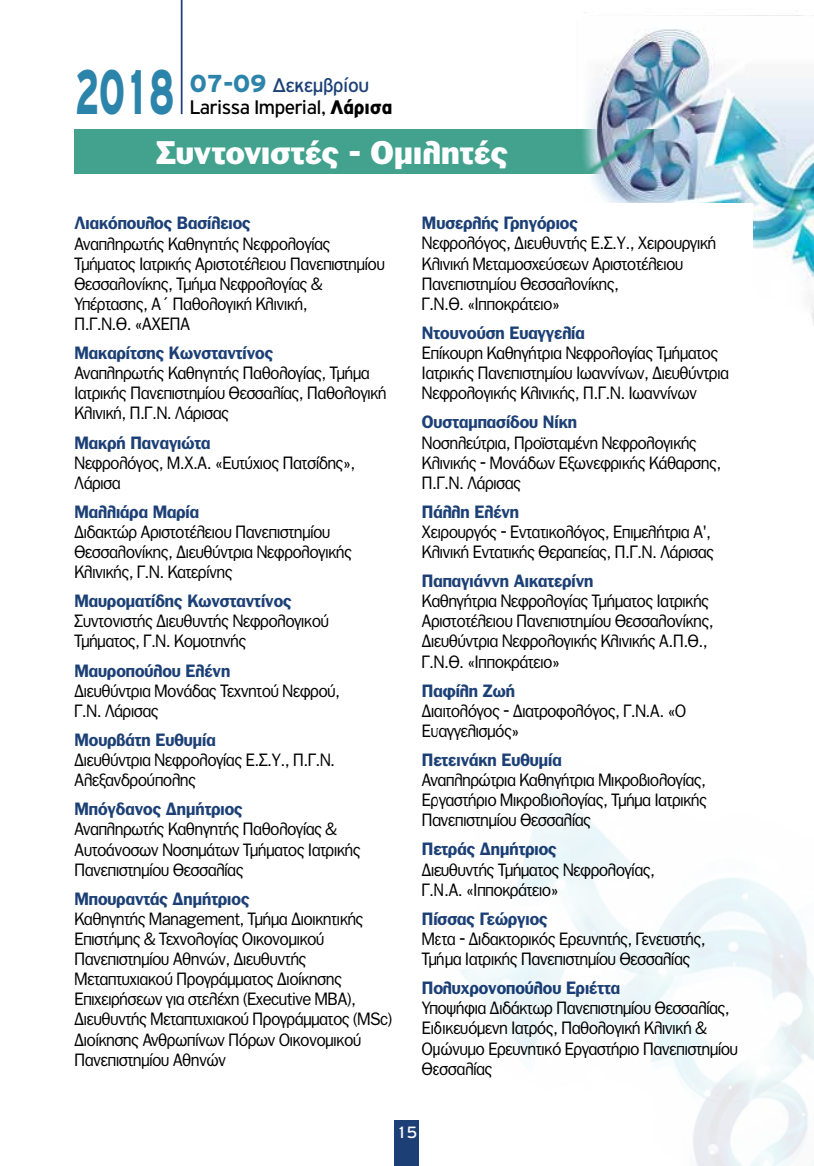
<style>
.page{position:relative;width:814px;height:1166px;background:#fff}
.page>*{position:absolute;margin:0;border:0;box-sizing:border-box;transform-origin:0 0}
.t1{font:900 67.38px "PF Highway Gothic";color:#2d84aa;scale:.58 1}
.t2{font:900 31.5px "PF Franklin Gothic";letter-spacing:.005em;color:#fff}
.t3{font:21px "PF Highway Gothic";letter-spacing:-.02em;color:#000}
.t4{font:21px "PF Highway Gothic";letter-spacing:-.02em;color:#1c4076}
.t5{font:17.5px "PF Highway Gothic";color:#fff}
.t6{font:17.15px/20.1px "PF Franklin Gothic";color:#000;scale:.95 1}
.t7{font:700 17.15px "PF Franklin Gothic";color:#1c4076;scale:.95 1}
.s1{font-weight:900;font-size:26.25px;color:#2d84aa}
.s2{font-weight:900}
</style>
<div class="page">
<div style="left:394px;top:1120px;width:25px;height:46px;background:#1c4076"></div>
<div style="left:74px;top:129px;width:740px;height:45px;background:#42a28d"></div>
<img style="left:583px;top:15px;width:231px;height:310px">
<hr style="left:181px;top:0;width:1px;height:114px;background:#1c4076">
<div style="left:561px;top:203px;width:191px;height:171px;background:#fff"></div>
<h1 class="t1" style="left:74px;top:55px;width:174px">2018</h1>
<p class="t4" style="left:190px;top:74px;width:181px"><span class="s1">07-09</span> Δεκεμβρίου</p>
<p class="t3" style="left:190px;top:95px;width:204px">Larissa Imperial, <span class="s2">Λάρισα</span></p>
<h2 class="t2" style="left:156px;top:134px;width:353px">Συντονιστές - Ομιλητές</h2>
<p class="t7" style="left:74px;top:213px;width:187px">Λιακόπουλος Βασίλειος</p>
<p class="t6" style="left:74px;top:233px;width:328px">Αναπληρωτής Καθηγητής Νεφρολογίας Τμήματος Ιατρικής Αριστοτέλειου Πανεπιστημίου Θεσσαλονίκης, Τμήμα Νεφρολογίας &amp; Υπέρτασης, Α΄ Παθολογική Κλινική,<br>Π.Γ.Ν.Θ. «ΑΧΕΠΑ</p>
<p class="t7" style="left:74px;top:343px;width:211px">Μακαρίτσης Κωνσταντίνος</p>
<p class="t6" style="left:74px;top:363px;width:330px">Αναπληρωτής Καθηγητής Παθολογίας, Τμήμα<br>Ιατρικής Πανεπιστημίου Θεσσαλίας, Παθολογική<br>Κλινική, Π.Γ.Ν. Λάρισας</p>
<p class="t7" style="left:74px;top:432px;width:145px">Μακρή Παναγιώτα</p>
<p class="t6" style="left:74px;top:452px;width:297px">Νεφρολόγος, Μ.Χ.Α. «Ευτύχιος Πατσίδης»,<br>Λάρισα</p>
<p class="t7" style="left:74px;top:501px;width:133px">Μαλλιάρα Μαρία</p>
<p class="t6" style="left:74px;top:522px;width:293px">Διδακτώρ Αριστοτέλειου Πανεπιστημίου<br>Θεσσαλονίκης, Διευθύντρια Νεφρολογικής<br>Κλινικής, Γ.Ν. Κατερίνης</p>
<p class="t7" style="left:74px;top:591px;width:230px">Μαυροματίδης Κωνσταντίνος</p>
<p class="t6" style="left:74px;top:611px;width:269px">Συντονιστής Διευθυντής Νεφρολογικού<br>Τμήματος, Γ.Ν. Κομοτηνής</p>
<p class="t7" style="left:74px;top:660px;width:166px">Μαυροπούλου Ελένη</p>
<p class="t6" style="left:74px;top:680px;width:281px">Διευθύντρια Μονάδας Τεχνητού Νεφρού,<br>Γ.Ν. Λάρισας</p>
<p class="t7" style="left:74px;top:730px;width:150px">Μουρβάτη Ευθυμία</p>
<p class="t6" style="left:74px;top:750px;width:275px">Διευθύντρια Νεφρολογίας Ε.Σ.Υ., Π.Γ.Ν.<br>Αλεξανδρούπολης</p>
<p class="t7" style="left:74px;top:799px;width:179px">Μπόγδανος Δημήτριος</p>
<p class="t6" style="left:74px;top:819px;width:302px">Αναπληρωτής Καθηγητής Παθολογίας &amp;<br>Αυτοάνοσων Νοσημάτων Τμήματος Ιατρικής<br>Πανεπιστημίου Θεσσαλίας</p>
<p class="t7" style="left:74px;top:888px;width:186px">Μπουραντάς Δημήτριος</p>
<p class="t6" style="left:74px;top:908px;width:336px">Καθηγητής Management, Τμήμα Διοικητικής Επιστήμης &amp; Τεχνολογίας Οικονομικού Πανεπιστημίου Αθηνών, Διευθυντής Μεταπτυχιακού Προγράμματος Διοίκησης Επιχειρήσεων για στελέχη (Executive MBA), Διευθυντής Μεταπτυχιακού Προγράμματος (MSc)<br>Διοίκησης Ανθρωπίνων Πόρων Οικονομικού Πανεπιστημίου Αθηνών</p>
<p class="t7" style="left:422px;top:213px;width:166px">Μυσερλής Γρηγόριος</p>
<p class="t6" style="left:422px;top:233px;width:311px">Νεφρολόγος, Διευθυντής Ε.Σ.Υ., Χειρουργική Κλινική Μεταμοσχεύσεων Αριστοτέλειου Πανεπιστημίου Θεσσαλονίκης,<br>Γ.Ν.Θ. «Ιπποκράτειο»</p>
<p class="t7" style="left:422px;top:323px;width:173px">Ντουνούση Ευαγγελία</p>
<p class="t6" style="left:422px;top:343px;width:324px">Επίκουρη Καθηγήτρια Νεφρολογίας Τμήματος<br>Ιατρικής Πανεπιστημίου Ιωαννίνων, Διευθύντρια<br>Νεφρολογικής Κλινικής, Π.Γ.Ν. Ιωαννίνων</p>
<p class="t7" style="left:422px;top:412px;width:165px">Ουσταμπασίδου Νίκη</p>
<p class="t6" style="left:422px;top:432px;width:316px">Νοσηλεύτρια, Προϊσταμένη Νεφρολογικής<br>Κλινικής - Μονάδων Εξωνεφρικής Κάθαρσης,<br>Π.Γ.Ν. Λάρισας</p>
<p class="t7" style="left:422px;top:501px;width:104px">Πάλλη Ελένη</p>
<p class="t6" style="left:422px;top:522px;width:309px">Χειρουργός - Εντατικολόγος, Επιμελήτρια Α',<br>Κλινική Εντατικής Θεραπείας, Π.Γ.Ν. Λάρισας</p>
<p class="t7" style="left:422px;top:571px;width:182px">Παπαγιάννη Αικατερίνη</p>
<p class="t6" style="left:422px;top:591px;width:308px">Καθηγήτρια Νεφρολογίας Τμήματος Ιατρικής Αριστοτέλειου Πανεπιστημίου Θεσσαλονίκης, Διευθύντρια Νεφρολογικής Κλινικής Α.Π.Θ., Γ.Ν.Θ. «Ιπποκράτειο»</p>
<p class="t7" style="left:422px;top:680px;width:99px">Παφίλη Ζωή</p>
<p class="t6" style="left:422px;top:700px;width:279px">Διαιτολόγος - Διατροφολόγος, Γ.Ν.Α. «Ο<br>Ευαγγελισμός»</p>
<p class="t7" style="left:422px;top:750px;width:149px">Πετεινάκη Ευθυμία</p>
<p class="t6" style="left:422px;top:770px;width:301px;text-align:justify">Αναπληρώτρια Καθηγήτρια Μικροβιολογίας, Εργαστήριο Μικροβιολογίας, Τμήμα Ιατρικής Πανεπιστημίου Θεσσαλίας</p>
<p class="t7" style="left:422px;top:839px;width:143px">Πετράς Δημήτριος</p>
<p class="t6" style="left:422px;top:859px;width:246px">Διευθυντής Τμήματος Νεφρολογίας,<br>Γ.Ν.Α. «Ιπποκράτειο»</p>
<p class="t7" style="left:422px;top:908px;width:134px">Πίσσας Γεώργιος</p>
<p class="t6" style="left:422px;top:929px;width:300px">Μετα - Διδακτορικός Ερευνητής, Γενετιστής,<br>Τμήμα Ιατρικής Πανεπιστημίου Θεσσαλίας</p>
<p class="t7" style="left:422px;top:978px;width:210px">Πολυχρονοπούλου Εριέττα</p>
<p class="t6" style="left:422px;top:998px;width:334px">Υποψήφια Διδάκτωρ Πανεπιστημίου Θεσσαλίας, Ειδικευόμενη Ιατρός, Παθολογική Κλινική &amp; Ομώνυμο Ερευνητικό Εργαστήριο Πανεπιστημίου Θεσσαλίας</p>
<p class="t5" style="left:396px;top:1123px;width:23px">15</p>
</div>
